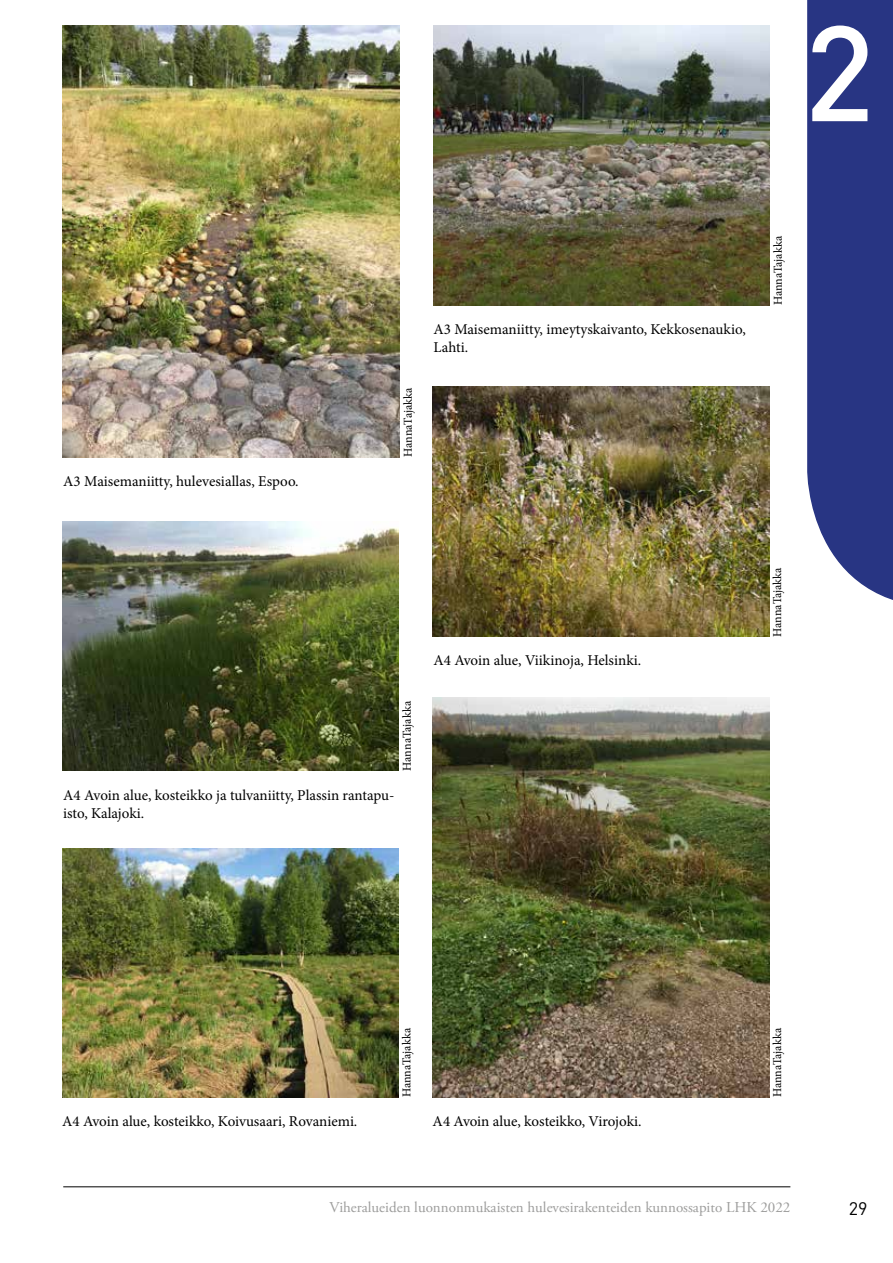
<style>
.page{position:relative;width:893px;height:1263px;background:#fff}
.page>*{position:absolute;margin:0;border:0;box-sizing:border-box;transform-origin:0 0}
.t1{font:18px "DINOT";color:#000}
.t2{font:15px/18px "Minion Pro";color:#000}
.t3{font:15px "Adobe Garamond Pro";color:#9d9d9c}
.t4{font:12px "Minion Pro";letter-spacing:-.005em;color:#000}
</style>
<div class="page">
<svg style="left:807px;top:0;width:86px;height:600px;background:#36428b"></svg>
<svg style="left:812px;top:26px;width:55px;height:95px"></svg>
<hr style="left:63px;top:1186px;width:727px;height:1px;background:#000">
<img style="left:62px;top:26px;width:338px;height:431px">
<img style="left:433px;top:26px;width:337px;height:279px">
<img style="left:63px;top:522px;width:336px;height:249px">
<img style="left:433px;top:387px;width:336px;height:250px">
<img style="left:433px;top:698px;width:336px;height:399px">
<img style="left:62px;top:849px;width:336px;height:248px">
<p class="t2" style="left:63px;top:472px;width:237px">A3 Maisemaniitty, hulevesiallas, Espoo.</p>
<p class="t4" style="left:400px;top:457px;width:71px;rotate:-90deg">HannaTajakka</p>
<p class="t2" style="left:433px;top:321px;width:314px">A3 Maisemaniitty, imeytyskaivanto, Kekkosenaukio,<br>Lahti.</p>
<p class="t4" style="left:770px;top:305px;width:71px;rotate:-90deg">HannaTajakka</p>
<p class="t2" style="left:63px;top:786px;width:333px">A4 Avoin alue, kosteikko ja tulvaniitty, Plassin rantapu&shy;isto, Kalajoki.</p>
<p class="t4" style="left:399px;top:771px;width:71px;rotate:-90deg">HannaTajakka</p>
<p class="t2" style="left:433px;top:651px;width:209px">A4 Avoin alue, Viikinoja, Helsinki.</p>
<p class="t4" style="left:769px;top:637px;width:71px;rotate:-90deg">HannaTajakka</p>
<p class="t2" style="left:62px;top:1112px;width:297px">A4 Avoin alue, kosteikko, Koivusaari, Rovaniemi.</p>
<p class="t4" style="left:399px;top:1097px;width:71px;rotate:-90deg">HannaTajakka</p>
<p class="t2" style="left:433px;top:1112px;width:210px">A4 Avoin alue, kosteikko, Virojoki.</p>
<p class="t4" style="left:769px;top:1097px;width:71px;rotate:-90deg">HannaTajakka</p>
<p class="t3" style="left:329px;top:1198px;width:462px">Viheralueiden luonnonmukaisten hulevesirakenteiden kunnossapito LHK 2022</p>
<p class="t1" style="left:849px;top:1197px;width:20px">29</p>
</div>
